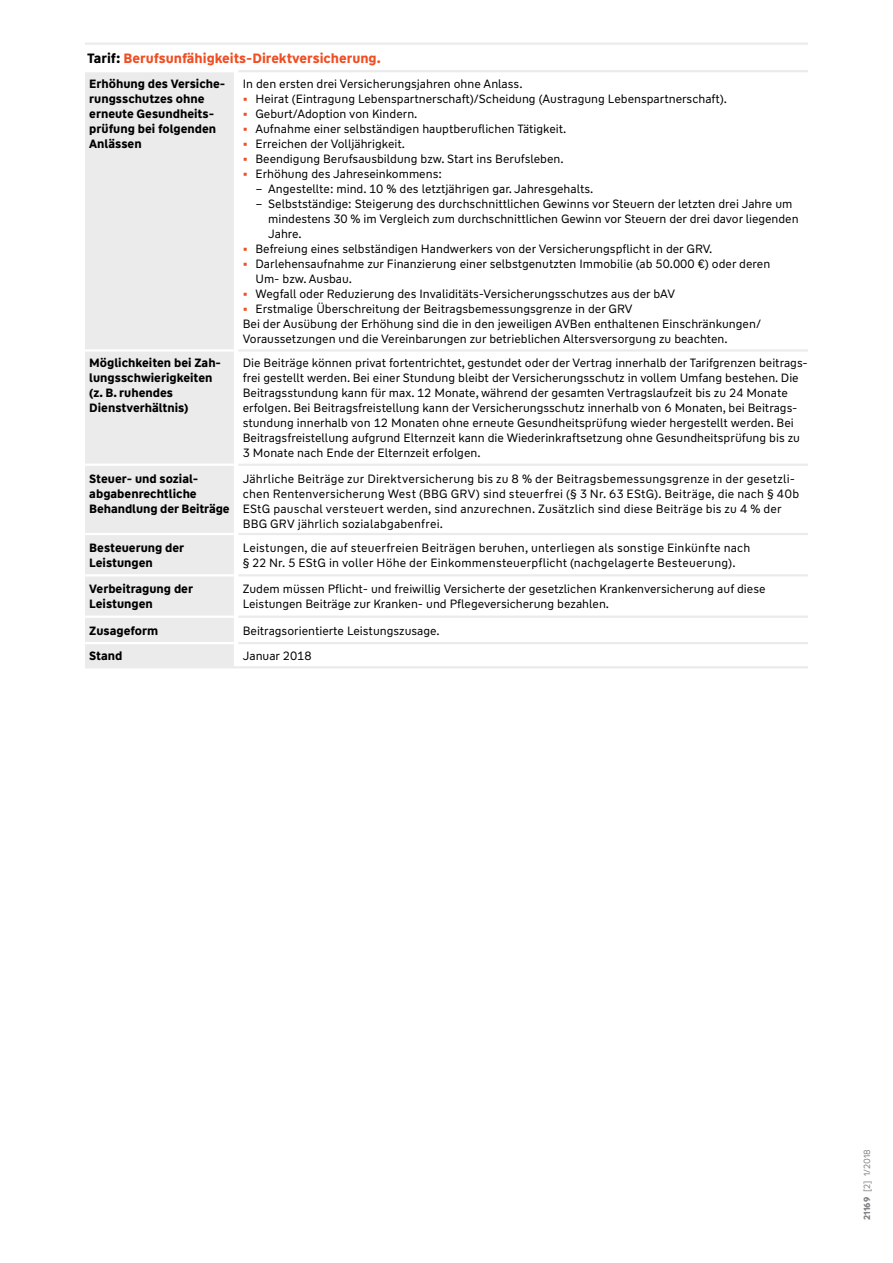
<style>
.page{position:relative;width:893px;height:1263px;background:#fff}
.page>*{position:absolute;margin:0;border:0;box-sizing:border-box;transform-origin:0 0}
.t1{font:700 13.5px "WW Type";color:#f04e23}
.t2{font:12px/15px "WW Type";color:#000}
.t3{font:700 12px/15px "WW Type";color:#000}
.t4{font:9px "WW Type";color:#808285}
.s1{color:#000}
.s2{font-weight:700;color:#f04e23}
.s3{font-weight:700}
</style>
<div class="page">
<div style="left:85px;top:72px;width:149px;height:594px;background:#ebebec"></div>
<hr style="left:85px;top:43px;width:149px;height:2px;background:#ebebec">
<hr style="left:238px;top:43px;width:570px;height:2px;background:#ebebec">
<hr style="left:238px;top:70px;width:570px;height:2px;background:#ebebec">
<hr style="left:238px;top:349px;width:570px;height:3px;background:#ebebec">
<hr style="left:238px;top:464px;width:570px;height:2px;background:#ebebec">
<hr style="left:238px;top:533px;width:570px;height:2px;background:#ebebec">
<hr style="left:238px;top:574px;width:570px;height:2px;background:#ebebec">
<hr style="left:238px;top:616px;width:570px;height:2px;background:#ebebec">
<hr style="left:238px;top:642px;width:570px;height:2px;background:#ebebec">
<hr style="left:85px;top:666px;width:149px;height:2px;background:#ebebec">
<hr style="left:238px;top:666px;width:570px;height:2px;background:#ebebec">
<hr style="left:85px;top:349px;width:149px;height:3px;background:#fff">
<hr style="left:85px;top:464px;width:149px;height:2px;background:#fff">
<hr style="left:85px;top:533px;width:149px;height:2px;background:#fff">
<hr style="left:85px;top:574px;width:149px;height:2px;background:#fff">
<hr style="left:85px;top:616px;width:149px;height:2px;background:#fff">
<hr style="left:85px;top:642px;width:149px;height:2px;background:#fff">
<p class="t1" style="left:87px;top:49px;width:295px"><span class="s1">Tarif:</span> Berufsunfähigkeits-Direktversicherung.</p>
<p class="t3" style="left:89px;top:76px;width:138px">Erhöhung des Versiche&shy;rungsschutzes ohne erneute Gesundheits&shy;prüfung bei folgenden<br>Anlässen</p>
<p class="t2" style="left:243px;top:76px;width:281px">In den ersten drei Versicherungsjahren ohne Anlass.</p>
<p class="t2" style="left:243px;top:91px;width:486px"><span class="s2">•</span> Heirat (Eintragung Lebenspartnerschaft)/Scheidung (Austragung Lebenspartnerschaft).</p>
<p class="t2" style="left:243px;top:106px;width:176px"><span class="s2">•</span> Geburt/Adoption von Kindern.</p>
<p class="t2" style="left:243px;top:121px;width:325px"><span class="s2">•</span> Aufnahme einer selbständigen hauptberuflichen Tätigkeit.</p>
<p class="t2" style="left:243px;top:136px;width:164px"><span class="s2">•</span> Erreichen der Volljährigkeit.</p>
<p class="t2" style="left:243px;top:151px;width:322px"><span class="s2">•</span> Beendigung Berufsausbildung bzw. Start ins Berufsleben.</p>
<p class="t2" style="left:243px;top:166px;width:201px"><span class="s2">•</span> Erhöhung des Jahreseinkommens:</p>
<p class="t2" style="left:255px;top:181px;width:339px">− Angestellte: mind. 10 % des letztjährigen gar. Jahresgehalts.</p>
<p class="t2" style="left:255px;top:196px;width:538px">− Selbstständige: Steigerung des durchschnittlichen Gewinns vor Steuern der letzten drei Jahre um</p>
<p class="t2" style="left:268px;top:211px;width:532px">mindestens 30 % im Vergleich zum durchschnittlichen Gewinn vor Steuern der drei davor liegenden</p>
<p class="t2" style="left:268px;top:226px;width:35px">Jahre.</p>
<p class="t2" style="left:243px;top:241px;width:471px"><span class="s2">•</span> Befreiung eines selbständigen Handwerkers von der Versicherungspflicht in der GRV.</p>
<p class="t2" style="left:255px;top:256px;width:516px;text-indent:-13px"><span class="s2">•</span> Darlehensaufnahme zur Finanzierung einer selbstgenutzten Immobilie (ab 50.000 €) oder deren<br>Um- bzw. Ausbau.</p>
<p class="t2" style="left:243px;top:286px;width:434px"><span class="s2">•</span> Wegfall oder Reduzierung des Invaliditäts-Versicherungsschutzes aus der bAV</p>
<p class="t2" style="left:243px;top:301px;width:520px"><span class="s2">•</span> Erstmalige Überschreitung der Beitragsbemessungsgrenze in der GRV<br>Bei der Ausübung der Erhöhung sind die in den jeweiligen AVBen enthaltenen Einschränkungen/<br>Voraussetzungen und die Vereinbarungen zur betrieblichen Altersversorgung zu beachten.</p>
<p class="t3" style="left:89px;top:356px;width:133px">Möglichkeiten bei Zah&shy;lungsschwierigkeiten (z. B. ruhendes<br>Dienstverhältnis)</p>
<p class="t2" style="left:243px;top:356px;width:567px">Die Beiträge können privat fortentrichtet, gestundet oder der Vertrag innerhalb der Tarifgrenzen beitrags&shy;frei gestellt werden. Bei einer Stundung bleibt der Versicherungsschutz in vollem Umfang bestehen. Die Beitragsstundung kann für max. 12 Monate, während der gesamten Vertragslaufzeit bis zu 24 Monate erfolgen. Bei Beitragsfreistellung kann der Versicherungsschutz innerhalb von 6 Monaten, bei Beitrags&shy;stundung innerhalb von 12 Monaten ohne erneute Gesundheitsprüfung wieder hergestellt werden. Bei Beitragsfreistellung aufgrund Elternzeit kann die Wiederinkraftsetzung ohne Gesundheitsprüfung bis zu 3 Monate nach Ende der Elternzeit erfolgen.</p>
<p class="t3" style="left:89px;top:471px;width:142px">Steuer- und sozial&shy;abgabenrechtliche<br>Behandlung der Beiträge</p>
<p class="t2" style="left:243px;top:471px;width:558px">Jährliche Beiträge zur Direktversicherung bis zu 8 % der Beitragsbemessungsgrenze in der gesetzli&shy;chen Rentenversicherung West (BBG GRV) sind steuerfrei (§ 3 Nr. 63 EStG). Beiträge, die nach § 40b EStG pauschal versteuert werden, sind anzurechnen. Zusätzlich sind diese Beiträge bis zu 4 % der BBG GRV jährlich sozialabgabenfrei.</p>
<p class="t3" style="left:89px;top:540px;width:96px">Besteuerung der<br>Leistungen</p>
<p class="t2" style="left:243px;top:540px;width:509px">Leistungen, die auf steuerfreien Beiträgen beruhen, unterliegen als sonstige Einkünfte nach § 22 Nr. 5 EStG in voller Höhe der Einkommensteuerpflicht (nachgelagerte Besteuerung).</p>
<p class="t3" style="left:89px;top:581px;width:105px">Verbeitragung der<br>Leistungen</p>
<p class="t2" style="left:243px;top:582px;width:524px">Zudem müssen Pflicht- und freiwillig Versicherte der gesetzlichen Krankenversicherung auf diese<br>Leistungen Beiträge zur Kranken- und Pflegeversicherung bezahlen.</p>
<p class="t3" style="left:89px;top:623px;width:70px">Zusageform</p>
<p class="t2" style="left:243px;top:623px;width:199px">Beitragsorientierte Leistungszusage.</p>
<p class="t3" style="left:89px;top:648px;width:35px">Stand</p>
<p class="t2" style="left:243px;top:648px;width:70px">Januar 2018</p>
<p class="t4" style="left:861px;top:1220px;width:73px;rotate:-90deg"><span class="s3">21169</span> [2] 1/2018</p>
</div>
